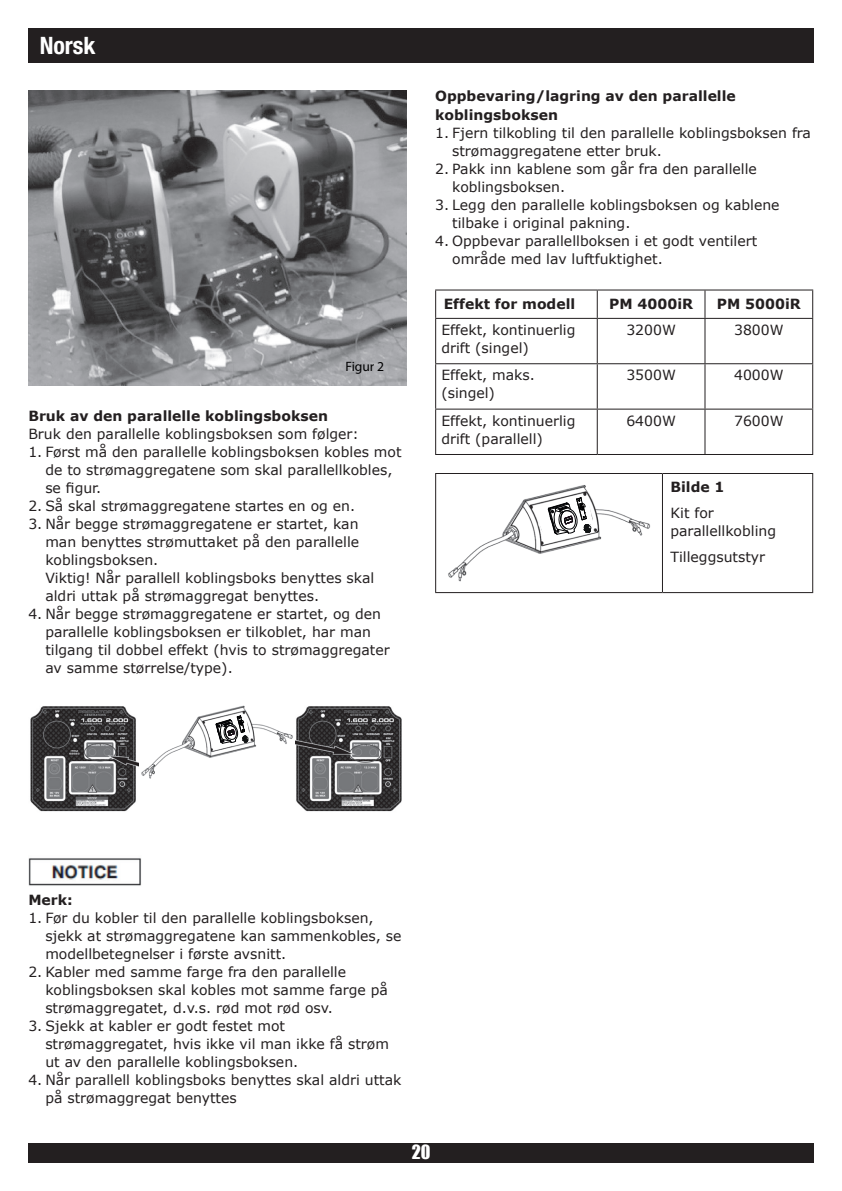
<style>
.page{position:relative;width:842px;height:1191px;background:#fff}
.page>*{position:absolute;margin:0;border:0;box-sizing:border-box;transform-origin:0 0}
.t1{font:700 condensed 24px "Helvetica Neue LT Std";color:#fff}
.t2{font:18px "Impact";color:#fff}
.t3{font:14px/18px "Verdana";color:#231f20}
.t4{font:700 14px/18px "Verdana";color:#231f20}
.t5{font:13.6px "Myriad Pro";color:#000001}
</style>
<div class="page">
<div style="left:29px;top:1142px;width:785px;height:20px;background:#231f20"></div>
<div style="left:28px;top:28px;width:786px;height:34px;background:#231f20"></div>
<img style="left:28px;top:91px;width:379px;height:294px">
<img style="left:30px;top:705px;width:372px;height:107px">
<img style="left:139px;top:706px;width:155px;height:73px">
<svg style="left:206px;top:715px;width:44px;height:30px"></svg>
<img style="left:28px;top:858px;width:113px;height:28px">
<hr style="left:435px;top:289px;width:162px;height:1px;background:#231f20">
<svg style="left:435px;top:290px;width:1px;height:28px"></svg>
<hr style="left:597px;top:289px;width:108px;height:1px;background:#231f20">
<svg style="left:597px;top:290px;width:1px;height:28px"></svg>
<hr style="left:705px;top:289px;width:108px;height:1px;background:#231f20">
<svg style="left:704px;top:290px;width:1px;height:28px"></svg>
<svg style="left:812px;top:290px;width:1px;height:28px"></svg>
<hr style="left:435px;top:318px;width:162px;height:1px;background:#231f20">
<hr style="left:435px;top:319px;width:1px;height:44px;background:#231f20">
<hr style="left:597px;top:318px;width:108px;height:1px;background:#231f20">
<hr style="left:597px;top:319px;width:1px;height:44px;background:#231f20">
<hr style="left:705px;top:318px;width:108px;height:1px;background:#231f20">
<hr style="left:704px;top:319px;width:1px;height:44px;background:#231f20">
<hr style="left:812px;top:319px;width:1px;height:44px;background:#231f20">
<hr style="left:435px;top:363px;width:162px;height:1px;background:#231f20">
<hr style="left:435px;top:364px;width:1px;height:44px;background:#231f20">
<hr style="left:597px;top:363px;width:108px;height:1px;background:#231f20">
<hr style="left:597px;top:364px;width:1px;height:44px;background:#231f20">
<hr style="left:705px;top:363px;width:108px;height:1px;background:#231f20">
<hr style="left:704px;top:364px;width:1px;height:44px;background:#231f20">
<hr style="left:812px;top:364px;width:1px;height:44px;background:#231f20">
<hr style="left:435px;top:408px;width:162px;height:1px;background:#231f20">
<hr style="left:435px;top:409px;width:1px;height:45px;background:#231f20">
<hr style="left:597px;top:408px;width:108px;height:1px;background:#231f20">
<hr style="left:597px;top:409px;width:1px;height:45px;background:#231f20">
<hr style="left:705px;top:408px;width:108px;height:1px;background:#231f20">
<hr style="left:704px;top:409px;width:1px;height:45px;background:#231f20">
<hr style="left:812px;top:409px;width:1px;height:45px;background:#231f20">
<hr style="left:435px;top:454px;width:162px;height:1px;background:#231f20">
<hr style="left:597px;top:454px;width:108px;height:1px;background:#231f20">
<hr style="left:705px;top:454px;width:108px;height:1px;background:#231f20">
<hr style="left:435px;top:473px;width:227px;height:1px;background:#231f20">
<hr style="left:435px;top:474px;width:1px;height:118px;background:#231f20">
<hr style="left:662px;top:473px;width:151px;height:1px;background:#231f20">
<hr style="left:662px;top:474px;width:1px;height:118px;background:#231f20">
<hr style="left:812px;top:474px;width:1px;height:118px;background:#231f20">
<hr style="left:435px;top:592px;width:227px;height:1px;background:#231f20">
<hr style="left:662px;top:592px;width:151px;height:1px;background:#231f20">
<img style="left:448px;top:485px;width:203px;height:97px">
<svg style="left:535px;top:497px;width:58px;height:40px"></svg>
<h1 class="t1" style="left:40px;top:31px;width:57px">Norsk</h1>
<p class="t5" style="left:345px;top:358px;width:40px">Figur 2</p>
<p class="t4" style="left:28px;top:407px;width:301px">Bruk av den parallelle koblingsboksen</p>
<p class="t3" style="left:28px;top:425px;width:332px">Bruk den parallelle koblingsboksen som følger:</p>
<p class="t3" style="left:45px;top:443px;width:358px;text-indent:-17px">1. Først må den parallelle koblingsboksen kobles mot de to strømaggregatene som skal parallellkobles, se figur.</p>
<p class="t3" style="left:28px;top:497px;width:328px">2. Så skal strømaggregatene startes en og en.</p>
<p class="t3" style="left:45px;top:515px;width:331px;text-indent:-17px">3. Når begge strømaggregatene er startet, kan man benyttes strømuttaket på den parallelle koblingsboksen.<br>Viktig! Når parallell koblingsboks benyttes skal aldri uttak på strømaggregat benyttes.</p>
<p class="t3" style="left:45px;top:605px;width:346px;text-indent:-17px">4. Når begge strømaggregatene er startet, og den parallelle koblingsboksen er tilkoblet, har man tilgang til dobbel effekt (hvis to strømaggregater av samme størrelse/type).</p>
<p class="t4" style="left:435px;top:87px;width:302px">Oppbevaring/lagring av den parallelle koblingsboksen</p>
<p class="t3" style="left:452px;top:124px;width:360px;text-indent:-17px">1. Fjern tilkobling til den parallelle koblingsboksen fra strømaggregatene etter bruk.</p>
<p class="t3" style="left:452px;top:160px;width:306px;text-indent:-17px">2. Pakk inn kablene som går fra den parallelle koblingsboksen.</p>
<p class="t3" style="left:452px;top:196px;width:329px;text-indent:-17px">3. Legg den parallelle koblingsboksen og kablene tilbake i original pakning.</p>
<p class="t3" style="left:452px;top:232px;width:307px;text-indent:-17px">4. Oppbevar parallellboksen i et godt ventilert område med lav luftfuktighet.</p>
<p class="t4" style="left:444px;top:295px;width:133px">Effekt for modell</p>
<p class="t4" style="left:609px;top:295px;width:85px">PM 4000iR</p>
<p class="t4" style="left:717px;top:295px;width:85px">PM 5000iR</p>
<p class="t3" style="left:441px;top:321px;width:136px">Effekt, kontinuerlig drift (singel)</p>
<p class="t3" style="left:626px;top:321px;width:51px">3200W</p>
<p class="t3" style="left:734px;top:321px;width:51px">3800W</p>
<p class="t3" style="left:441px;top:366px;width:95px">Effekt, maks. (singel)</p>
<p class="t3" style="left:626px;top:366px;width:51px">3500W</p>
<p class="t3" style="left:734px;top:366px;width:51px">4000W</p>
<p class="t3" style="left:441px;top:411px;width:136px">Effekt, kontinuerlig drift (parallell)</p>
<p class="t3" style="left:626px;top:411px;width:51px">6400W</p>
<p class="t3" style="left:734px;top:411px;width:51px">7600W</p>
<p class="t4" style="left:670px;top:478px;width:56px">Bilde 1</p>
<p class="t3" style="left:670px;top:504px;width:107px">Kit for parallellkobling</p>
<p class="t3" style="left:670px;top:548px;width:96px">Tilleggsutstyr</p>
<p class="t4" style="left:28px;top:890px;width:46px">Merk:</p>
<p class="t3" style="left:45px;top:908px;width:358px;text-indent:-17px">1. Før du kobler til den parallelle koblingsboksen, sjekk at strømaggregatene kan sammenkobles, se modellbetegnelser i første avsnitt.</p>
<p class="t3" style="left:45px;top:962px;width:344px;text-indent:-17px">2. Kabler med samme farge fra den parallelle koblingsboksen skal kobles mot samme farge på strømaggregatet, d.v.s. rød mot rød osv.</p>
<p class="t3" style="left:45px;top:1016px;width:345px;text-indent:-17px">3. Sjekk at kabler er godt festet mot strømaggregatet, hvis ikke vil man ikke få strøm ut av den parallelle koblingsboksen.</p>
<p class="t3" style="left:45px;top:1070px;width:358px;text-indent:-17px">4. Når parallell koblingsboks benyttes skal aldri uttak på strømaggregat benyttes</p>
<p class="t2" style="left:412px;top:1138px;width:20px">20</p>
</div>
